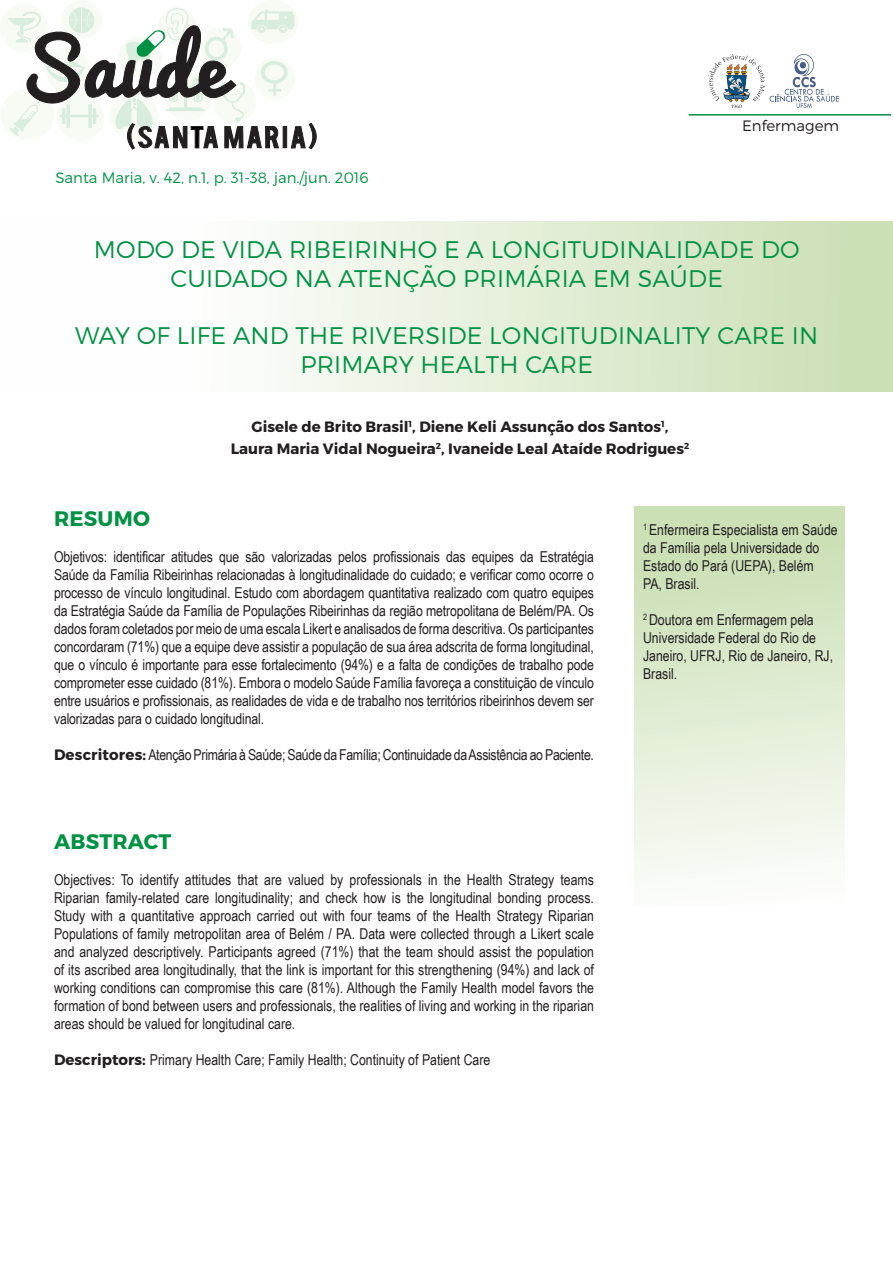
<style>
.page{position:relative;width:893px;height:1263px;background:#fff}
.page>*{position:absolute;margin:0;border:0;box-sizing:border-box;transform-origin:0 0}
.Título_geral{font:300 24px/28.8px "Montserrat";letter-spacing:.01em;color:#009244;text-align:center}
.Título{font:700 21px "Montserrat";letter-spacing:.01em;color:#009244}
.t1{font:15px/18px "Arial Narrow";color:#231f20;text-align:justify}
.Autores{font:700 15px "Montserrat";color:#231f20}
.t2{font:15px "Arial Narrow";letter-spacing:-.02em;color:#231f20}
.t3{font:300 15px "Montserrat";color:#009244}
.t4{font:300 15px "Montserrat";color:#231f20}
.s1{font-family:"Montserrat";font-weight:700}
</style>
<div class="page">
<div style="left:634px;top:506px;width:211px;height:399px;background:linear-gradient(to bottom,#c7ddae,#fcfdfb)"></div>
<div style="left:0;top:221px;width:893px;height:171px;background:linear-gradient(to right,#fff,#cbdfb5)"></div>
<hr style="left:688px;top:114px;width:203px;height:2px;background:#009244">
<svg style="left:708px;top:54px;width:131px;height:54px"></svg>
<div style="left:0;top:4px;width:48px;height:48px;background:#f8faf4;border-radius:50%"></div>
<div style="left:159px;top:7px;width:37px;height:37px;background:#f9fbf6;border-radius:50%"></div>
<div style="left:61px;top:1px;width:41px;height:38px;background:#f8faf4;border-radius:50%"></div>
<div style="left:248px;top:0;width:51px;height:44px;background:#f8faf4;border-radius:50%"></div>
<div style="left:1px;top:89px;width:53px;height:51px;background:#f8faf4;border-radius:50%"></div>
<svg style="left:8px;top:8px;width:309px;height:141px"></svg>
<p class="t3" style="left:55px;top:168px;width:315px">Santa Maria, v. 42, n.1, p. 31-38, jan./jun. 2016</p>
<p class="t4" style="left:742px;top:116px;width:99px">Enfermagem</p>
<p class="Título_geral" style="left:94px;top:235px;width:707px">MODO DE VIDA RIBEIRINHO E A LONGITUDINALIDADE DO<br>CUIDADO NA ATENÇÃO PRIMÁRIA EM SAÚDE</p>
<p class="Título_geral" style="left:75px;top:321px;width:745px">WAY OF LIFE AND THE RIVERSIDE LONGITUDINALITY CARE IN<br>PRIMARY HEALTH CARE</p>
<p class="Autores" style="left:252px;top:417px;width:418px">Gisele de Brito Brasil<sup>1</sup>, Diene Keli Assunção dos Santos<sup>1</sup>,</p>
<p class="Autores" style="left:231px;top:440px;width:460px">Laura Maria Vidal Nogueira<sup>2</sup>, Ivaneide Leal Ataíde Rodrigues<sup>2</sup></p>
<p class="Título" style="left:54px;top:506px;width:97px">RESUMO</p>
<p class="t1" style="left:54px;top:547px;width:541px">Objetivos: identificar atitudes que são valorizadas pelos profissionais das equipes da Estratégia Saúde da Família Ribeirinhas relacionadas à longitudinalidade do cuidado; e verificar como ocorre o processo de vínculo longitudinal. Estudo com abordagem quantitativa realizado com quatro equipes da Estratégia Saúde da Família de Populações Ribeirinhas da região metropolitana de Belém/PA. Os dados foram coletados por meio de uma escala Likert e analisados de forma descritiva. Os participantes concordaram (71%) que a equipe deve assistir a população de sua área adscrita de forma longitudinal, que o vínculo é importante para esse fortalecimento (94%) e a falta de condições de trabalho pode comprometer esse cuidado (81%). Embora o modelo Saúde Família favoreça a constituição de vínculo entre usuários e profissionais, as realidades de vida e de trabalho nos territórios ribeirinhos devem ser valorizadas para o cuidado longitudinal.</p>
<p class="t2" style="left:54px;top:744px;width:541px"><span class="s1">Descritores:</span> Atenção Primária à Saúde; Saúde da Família; Continuidade da Assistência ao Paciente.</p>
<p class="Título" style="left:54px;top:828px;width:119px">ABSTRACT</p>
<p class="t1" style="left:54px;top:870px;width:541px">Objectives: To identify attitudes that are valued by professionals in the Health Strategy teams Riparian family-related care longitudinality; and check how is the longitudinal bonding process.<br>Study with a quantitative approach carried out with four teams of the Health Strategy Riparian Populations of family metropolitan area of Belém / PA. Data were collected through a Likert scale and analyzed descriptively. Participants agreed (71%) that the team should assist the population of its ascribed area longitudinally, that the link is important for this strengthening (94%) and lack of working conditions can compromise this care (81%). Although the Family Health model favors the formation of bond between users and professionals, the realities of living and working in the riparian areas should be valued for longitudinal care.</p>
<p class="t1" style="left:54px;top:1050px;width:438px"><span class="s1">Descriptors:</span> Primary Health Care; Family Health; Continuity of Patient Care</p>
<p class="t1" style="left:643px;top:520px;width:196px"><sup>1</sup> Enfermeira Especialista em Saúde</p>
<p class="t1" style="left:643px;top:538px;width:178px">da Família pela Universidade do</p>
<p class="t1" style="left:643px;top:556px;width:172px">Estado do Pará (UEPA), Belém</p>
<p class="t1" style="left:643px;top:574px;width:58px">PA, Brasil.</p>
<p class="t1" style="left:643px;top:610px;width:172px"><sup>2</sup> Doutora em Enfermagem pela</p>
<p class="t1" style="left:643px;top:628px;width:192px;text-align:left">Universidade Federal do Rio de<br>Janeiro, UFRJ, Rio de Janeiro, RJ,<br>Brasil.</p>
</div>
